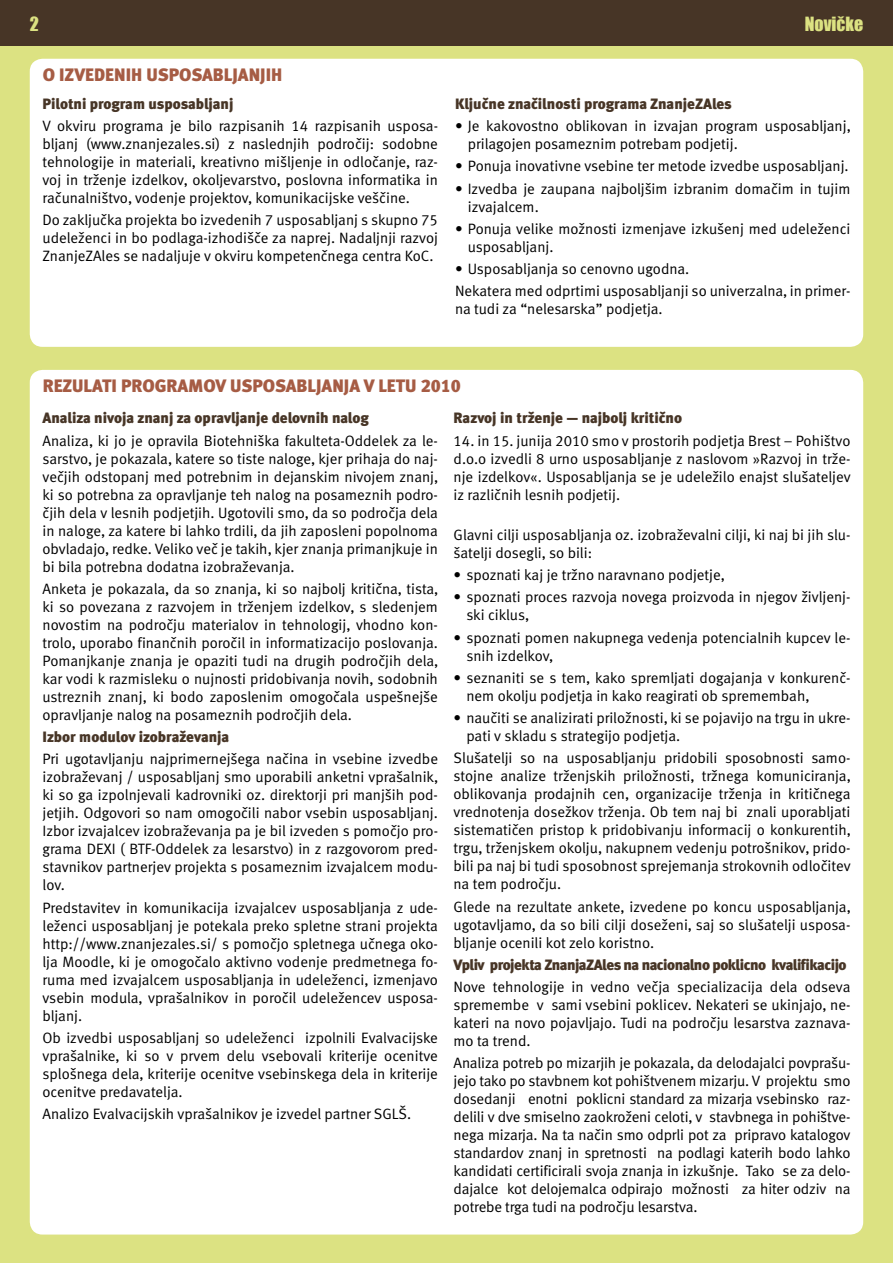
<style>
.page{position:relative;width:893px;height:1263px;background:#dce282}
.page>*{position:absolute;margin:0;border:0;box-sizing:border-box;transform-origin:0 0}
.t1{font:18px "Meta Black CELF";color:#a65c44}
.t2{font:18px "Impact";color:#dce282}
.t3{font:15px/18px "Meta Normal CELF";color:#000;text-align:justify}
.t4{font:15px "Meta Black CELF";letter-spacing:-.005em;color:#473526}
.t5{font:15px "Meta Black CELF";letter-spacing:-.035em;color:#473526}
</style>
<div class="page">
<div style="left:30px;top:59px;width:833px;height:288px;background:#fff;border-radius:13px"></div>
<div style="left:0;top:0;width:893px;height:45px;background:#473526"></div>
<div style="left:30px;top:370px;width:833px;height:864px;background:#fff;border-radius:13px"></div>
<p class="t2" style="left:30px;top:10px;width:11px">2</p>
<p class="t2" style="left:805px;top:10px;width:60px">Novičke</p>
<p class="t1" style="left:43px;top:63px;width:241px">O IZVEDENIH USPOSABLJANJIH</p>
<p class="t4" style="left:43px;top:94px;width:192px">Pilotni program usposabljanj</p>
<p class="t3" style="left:43px;top:117px;width:397px">V okviru programa je bilo razpisanih 14 razpisanih usposa&shy;bljanj (www.znanjezales.si) z naslednjih področij: sodobne tehnologije in materiali, kreativno mišljenje in odločanje, raz&shy;voj in trženje izdelkov, okoljevarstvo, poslovna informatika in računalništvo, vodenje projektov, komunikacijske veščine.</p>
<p class="t3" style="left:43px;top:211px;width:397px">Do zaključka projekta bo izvedenih 7 usposabljanj s skupno 75 udeleženci in bo podlaga-izhodišče za naprej. Nadaljnji razvoj ZnanjeZAles se nadaljuje v okviru kompetenčnega centra KoC.</p>
<p class="t4" style="left:455px;top:94px;width:278px">Ključne značilnosti programa ZnanjeZAles</p>
<p class="t3" style="left:468px;top:117px;width:384px;text-indent:-13px">• Je kakovostno oblikovan in izvajan program usposabljanj, prilagojen posameznim potrebam podjetij.</p>
<p class="t3" style="left:455px;top:157px;width:395px">• Ponuja inovativne vsebine ter metode izvedbe usposabljanj.</p>
<p class="t3" style="left:468px;top:180px;width:384px;text-indent:-13px">• Izvedba je zaupana najboljšim izbranim domačim in tujim izvajalcem.</p>
<p class="t3" style="left:468px;top:220px;width:384px;text-indent:-13px">• Ponuja velike možnosti izmenjave izkušenj med udeleženci usposabljanj.</p>
<p class="t3" style="left:455px;top:258px;width:397px;line-height:22.2px">• Usposabljanja so cenovno ugodna.<br>Nekatera med odprtimi usposabljanji so univerzalna, in primer-</p>
<p class="t3" style="left:455px;top:300px;width:209px">na tudi za “nelesarska” podjetja.</p>
<p class="t1" style="left:43px;top:374px;width:420px">REZULATI PROGRAMOV USPOSABLJANJA V LETU 2010</p>
<p class="t4" style="left:43px;top:409px;width:328px">Analiza nivoja znanj za opravljanje delovnih nalog</p>
<p class="t3" style="left:43px;top:431px;width:397px">Analiza, ki jo je opravila Biotehniška fakulteta-Oddelek za le&shy;sarstvo, je pokazala, katere so tiste naloge, kjer prihaja do naj&shy;večjih odstopanj med potrebnim in dejanskim nivojem znanj, ki so potrebna za opravljanje teh nalog na posameznih podro&shy;čjih dela v lesnih podjetjih. Ugotovili smo, da so področja dela in naloge, za katere bi lahko trdili, da jih zaposleni popolnoma obvladajo, redke. Veliko več je takih, kjer znanja primanjkuje in bi bila potrebna dodatna izobraževanja.</p>
<p class="t3" style="left:43px;top:580px;width:397px">Anketa je pokazala, da so znanja, ki so najbolj kritična, tista, ki so povezana z razvojem in trženjem izdelkov, s sledenjem novostim na področju materialov in tehnologij, vhodno kon&shy;trolo, uporabo finančnih poročil in informatizacijo poslovanja.<br>Pomanjkanje znanja je opaziti tudi na drugih področjih dela, kar vodi k razmisleku o nujnosti pridobivanja novih, sodobnih ustreznih znanj, ki bodo zaposlenim omogočala uspešnejše opravljanje nalog na posameznih področjih dela.</p>
<p class="t4" style="left:43px;top:728px;width:188px">Izbor modulov izobraževanja</p>
<p class="t3" style="left:43px;top:750px;width:397px">Pri ugotavljanju najprimernejšega načina in vsebine izvedbe izobraževanj / usposabljanj smo uporabili anketni vprašalnik, ki so ga izpolnjevali kadrovniki oz. direktorji pri manjših pod&shy;jetjih. Odgovori so nam omogočili nabor vsebin usposabljanj.<br>Izbor izvajalcev izobraževanja pa je bil izveden s pomočjo pro&shy;grama DEXI ( BTF-Oddelek za lesarstvo) in z razgovorom pred&shy;stavnikov partnerjev projekta s posameznim izvajalcem modu&shy;lov.</p>
<p class="t3" style="left:43px;top:898px;width:397px">Predstavitev in komunikacija izvajalcev usposabljanja z ude&shy;leženci usposabljanj je potekala preko spletne strani projekta http://www.znanjezales.si/ s pomočjo spletnega učnega oko&shy;lja Moodle, ki je omogočalo aktivno vodenje predmetnega fo&shy;ruma med izvajalcem usposabljanja in udeleženci, izmenjavo vsebin modula, vprašalnikov in poročil udeležencev usposa&shy;bljanj.</p>
<p class="t3" style="left:43px;top:1029px;width:397px">Ob izvedbi usposabljanj so udeleženci izpolnili Evalvacijske vprašalnike, ki so v prvem delu vsebovali kriterije ocenitve splošnega dela, kriterije ocenitve vsebinskega dela in kriterije ocenitve predavatelja.</p>
<p class="t3" style="left:43px;top:1105px;width:370px">Analizo Evalvacijskih vprašalnikov je izvedel partner SGLŠ.</p>
<p class="t4" style="left:454px;top:409px;width:230px">Razvoj in trženje — najbolj kritično</p>
<p class="t3" style="left:454px;top:431px;width:398px">14. in 15. junija 2010 smo v prostorih podjetja Brest – Pohištvo d.o.o izvedli 8 urno usposabljanje z naslovom »Razvoj in trže&shy;nje izdelkov«. Usposabljanja se je udeležilo enajst slušateljev iz različnih lesnih podjetij.</p>
<p class="t3" style="left:454px;top:526px;width:398px">Glavni cilji usposabljanja oz. izobraževalni cilji, ki naj bi jih slu&shy;šatelji dosegli, so bili:</p>
<p class="t3" style="left:454px;top:566px;width:272px">• spoznati kaj je tržno naravnano podjetje,</p>
<p class="t3" style="left:466px;top:588px;width:386px;text-indent:-13px">• spoznati proces razvoja novega proizvoda in njegov življenj&shy;ski ciklus,</p>
<p class="t3" style="left:466px;top:628px;width:386px;text-indent:-13px">• spoznati pomen nakupnega vedenja potencialnih kupcev le&shy;snih izdelkov,</p>
<p class="t3" style="left:466px;top:669px;width:386px;text-indent:-13px">• seznaniti se s tem, kako spremljati dogajanja v konkurenč&shy;nem okolju podjetja in kako reagirati ob spremembah,</p>
<p class="t3" style="left:466px;top:709px;width:386px;text-indent:-13px">• naučiti se analizirati priložnosti, ki se pojavijo na trgu in ukre&shy;pati v skladu s strategijo podjetja.</p>
<p class="t3" style="left:454px;top:749px;width:399px">Slušatelji so na usposabljanju pridobili sposobnosti samo&shy;stojne analize trženjskih priložnosti, tržnega komuniciranja, oblikovanja prodajnih cen, organizacije trženja in kritičnega vrednotenja dosežkov trženja. Ob tem naj bi znali uporabljati sistematičen pristop k pridobivanju informacij o konkurentih, trgu, trženjskem okolju, nakupnem vedenju potrošnikov, prido&shy;bili pa naj bi tudi sposobnost sprejemanja strokovnih odločitev na tem področju.</p>
<p class="t3" style="left:454px;top:897px;width:398px">Glede na rezultate ankete, izvedene po koncu usposabljanja, ugotavljamo, da so bili cilji doseženi, saj so slušatelji usposa&shy;bljanje ocenili kot zelo koristno.</p>
<p class="t5" style="left:454px;top:955px;width:395px">Vpliv projekta ZnanjaZAles na nacionalno poklicno kvalifikacijo</p>
<p class="t3" style="left:454px;top:978px;width:398px">Nove tehnologije in vedno večja specializacija dela odseva spremembe v sami vsebini poklicev. Nekateri se ukinjajo, ne&shy;kateri na novo pojavljajo. Tudi na področju lesarstva zaznava&shy;mo ta trend.</p>
<p class="t3" style="left:454px;top:1054px;width:398px">Analiza potreb po mizarjih je pokazala, da delodajalci povprašu&shy;jejo tako po stavbnem kot pohištvenem mizarju. V projektu smo dosedanji enotni poklicni standard za mizarja vsebinsko raz&shy;delili v dve smiselno zaokroženi celoti, v stavbnega in pohištve&shy;nega mizarja. Na ta način smo odprli pot za pripravo katalogov standardov znanj in spretnosti na podlagi katerih bodo lahko kandidati certificirali svoja znanja in izkušnje. Tako se za delo&shy;dajalce kot delojemalca odpirajo možnosti za hiter odziv na potrebe trga tudi na področju lesarstva.</p>
</div>
